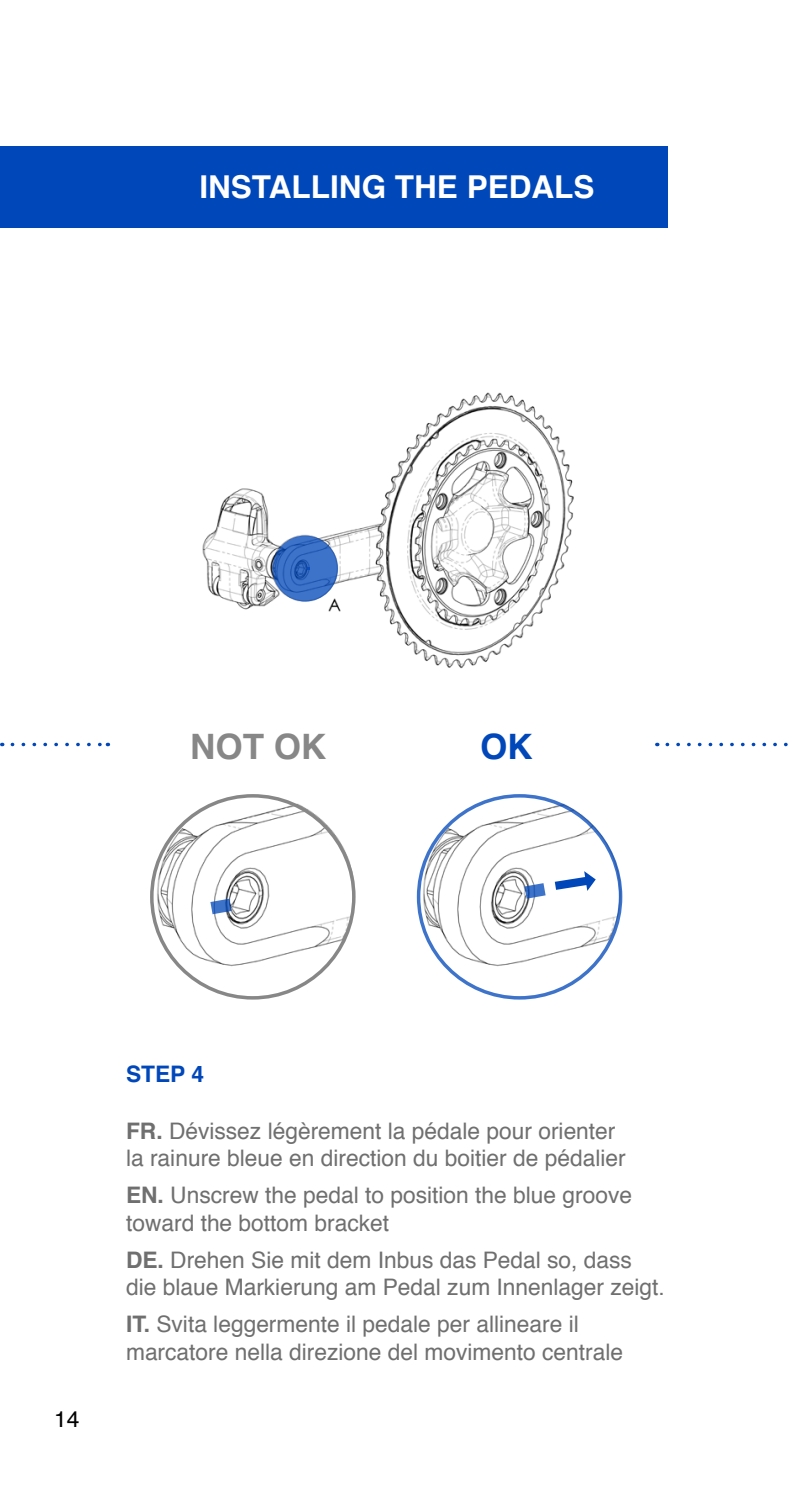
<style>
.page{position:relative;width:794px;height:1489px;background:#fff}
.page>*{position:absolute;margin:0;border:0;box-sizing:border-box;transform-origin:0 0}
.t1{font:700 35px "Helvetica";color:#878787}
.t2{font:700 35px "Helvetica";color:#0047ba}
.t3{font:700 31.5px "Helvetica";color:#fff}
.t4{font:22.75px/27.3px "Helvetica";color:#706f6f}
.t5{font:700 22.75px "Helvetica";color:#0047ba}
.t6{font:22.75px "Helvetica";color:#000}
.s1{font-weight:700}
</style>
<div class="page">
<img style="left:202px;top:392px;width:372px;height:277px">
<img style="left:416px;top:794px;width:207px;height:185px">
<img style="left:150px;top:794px;width:206px;height:185px">
<svg style="left:667px;top:742px;width:121px;height:4px"></svg>
<svg style="left:12px;top:742px;width:96px;height:4px"></svg>
<svg style="left:524px;top:883px;width:21px;height:15px"></svg>
<svg style="left:210px;top:898px;width:21px;height:16px"></svg>
<div style="left:0;top:146px;width:668px;height:82px;background:#0047ba"></div>
<div style="left:417px;top:794px;width:205px;height:205px;border:4px solid #0047ba;border-radius:50%"></div>
<div style="left:150px;top:794px;width:205px;height:205px;border:4px solid #878787;border-radius:50%"></div>
<svg style="left:272px;top:535px;width:66px;height:66px;background:#386cc1"></svg>
<svg style="left:555px;top:871px;width:41px;height:19px"></svg>
<h2 class="t3" style="left:199px;top:161px;width:396px">INSTALLING THE PEDALS</h2>
<h1 class="t1" style="left:190px;top:718px;width:138px">NOT OK</h1>
<h1 class="t2" style="left:480px;top:718px;width:54px">OK</h1>
<p class="t6" style="left:54px;top:1400px;width:27px">14</p>
<p class="t5" style="left:126px;top:1055px;width:79px">STEP 4</p>
<p class="t4" style="left:126px;top:1117px;width:501px"><span class="s1">FR.</span> Dévissez légèrement la pédale pour orienter la rainure bleue en direction du boitier de pédalier</p>
<p class="t4" style="left:126px;top:1182px;width:507px"><span class="s1">EN.</span> Unscrew the pedal to position the blue groove toward the bottom bracket</p>
<p class="t4" style="left:126px;top:1246px;width:540px"><span class="s1">DE.</span> Drehen Sie mit dem Inbus das Pedal so, dass die blaue Markierung am Pedal zum Innenlager zeigt.</p>
<p class="t4" style="left:126px;top:1311px;width:498px"><span class="s1">IT.</span> Svita leggermente il pedale per allineare il marcatore nella direzione del movimento centrale</p>
</div>
